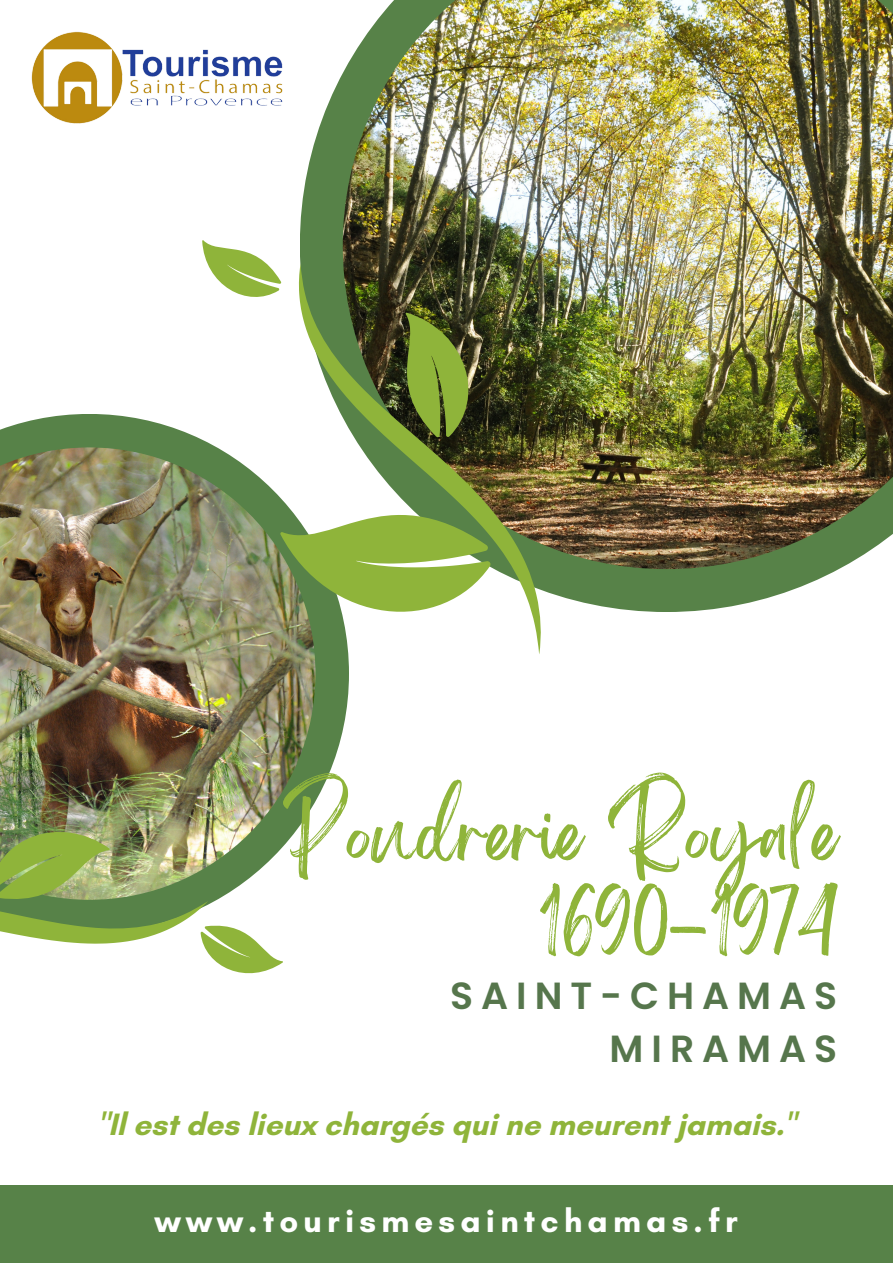
<style>
.page{position:relative;width:893px;height:1264px;background:#fff}
.page>*{position:absolute;margin:0;border:0;box-sizing:border-box;transform-origin:0 0}
.t1{font:66.45px "Brightwall";color:#8fb43a}
.t2{font:600 37.8px/52.8px "Poppins";letter-spacing:.21em;color:#56764c;text-align:right}
.t3{font:700 33px "Glacial Indifference";letter-spacing:.16em;color:#fff}
.t4{font:700 31.5px "Glacial Indifference";color:#8fb43a}
</style>
<div class="page">
<svg style="left:303px;top:73px;width:536px;height:539px;fill:#578248"></svg>
<img style="left:343px;top:0;width:549px;height:569px">
<svg style="left:0;top:414px;width:345px;height:388px;fill:#578248"></svg>
<img style="left:0;top:447px;width:315px;height:376px">
<img style="left:31px;top:31px;width:252px;height:93px">
<div style="left:0;top:1184px;width:892px;height:78px;background:#578248"></div>
<img style="left:68px;top:196px;width:592px;height:526px">
<img style="left:0;top:729px;width:302px;height:456px">
<div style="left:0;top:979px;width:28px;height:164px;background:#fff"></div>
<p class="t1" style="left:282px;top:809px;width:556px">Poudrerie Royale</p>
<p class="t1" style="left:539px;top:902px;width:300px">1690-1974</p>
<p class="t2" style="left:450px;top:969px;width:388px">SAINT-CHAMAS<br>MIRAMAS</p>
<p class="t4" style="left:97px;top:1105px;width:699px">"Il est des lieux chargés qui ne meurent jamais."</p>
<p class="t3" style="left:155px;top:1200px;width:584px">www.tourismesaintchamas.fr</p>
</div>
